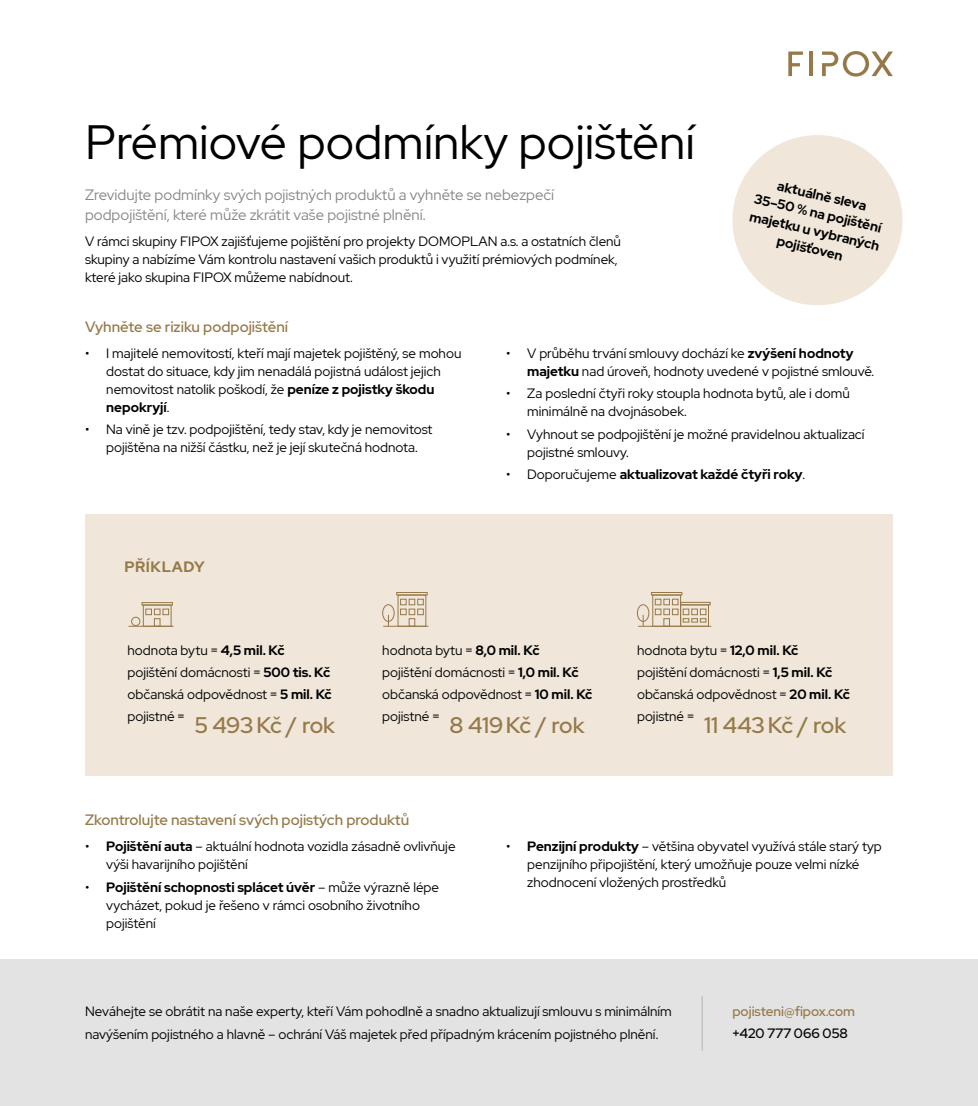
<style>
.page{position:relative;width:978px;height:1106px;background:#fff}
.page>*{position:absolute;margin:0;border:0;box-sizing:border-box;transform-origin:0 0}
.t1{font:48px "Red Hat Display";color:#000}
.t2{font:500 22.5px "Red Hat Display";color:#957949}
.t3{font:15px/19.5px "Red Hat Display";color:#878787}
.t4{font:500 15px "Red Hat Display";color:#957949}
.t5{font:700 15px "Red Hat Display";letter-spacing:.04em;color:#957949}
.t6{font:13.5px/18px "Red Hat Display";color:#000}
.t7{font:700 13.5px/18px "Red Hat Display";color:#000;text-align:center}
.t8{font:500 13.5px "Red Hat Display";color:#957949}
.t9{font:500 13.5px "Red Hat Display";color:#000}
.s1{font-weight:700}
.s2{font-weight:400}
</style>
<div class="page">
<svg style="left:732px;top:135px;width:171px;height:170px"></svg>
<div style="left:0;top:959px;width:978px;height:147px;background:#e3e3e3"></div>
<hr style="left:702px;top:996px;width:1px;height:54px;background:#b3b2b2">
<svg style="left:788px;top:52px;width:15px;height:24px"></svg>
<hr style="left:809px;top:52px;width:4px;height:24px;background:#957949">
<svg style="left:822px;top:51px;width:71px;height:26px"></svg>
<div style="left:85px;top:514px;width:808px;height:261px;background:#f0e7da"></div>
<div style="left:143px;top:604px;width:28px;height:22px;border:1px solid #957949"></div>
<hr style="left:129px;top:626px;width:45px;height:1px;background:#957949">
<div style="left:142px;top:602px;width:31px;height:3px;border:1px solid #957949"></div>
<div style="left:145px;top:608px;width:7px;height:7px;border:1px solid #957949"></div>
<div style="left:154px;top:608px;width:6px;height:7px;border:1px solid #957949"></div>
<div style="left:154px;top:618px;width:6px;height:8px;border:1px solid #957949"></div>
<div style="left:163px;top:608px;width:6px;height:7px;border:1px solid #957949"></div>
<div style="left:398px;top:594px;width:28px;height:32px;border:1px solid #957949"></div>
<hr style="left:383px;top:626px;width:45px;height:1px;background:#957949">
<div style="left:396px;top:592px;width:32px;height:3px;border:1px solid #957949"></div>
<div style="left:382px;top:604px;width:13px;height:18px;border:1px solid #957949;border-radius:50%"></div>
<div style="left:400px;top:599px;width:7px;height:6px;border:1px solid #957949"></div>
<div style="left:400px;top:608px;width:7px;height:7px;border:1px solid #957949"></div>
<svg style="left:409px;top:599px;width:6px;height:6px"></svg>
<div style="left:409px;top:608px;width:6px;height:7px;border:1px solid #957949"></div>
<div style="left:409px;top:618px;width:6px;height:8px;border:1px solid #957949"></div>
<div style="left:417px;top:599px;width:7px;height:6px;border:1px solid #957949"></div>
<div style="left:417px;top:608px;width:7px;height:7px;border:1px solid #957949"></div>
<div style="left:652px;top:594px;width:29px;height:32px;border:1px solid #957949"></div>
<div style="left:680px;top:604px;width:29px;height:22px;border:1px solid #957949"></div>
<hr style="left:638px;top:626px;width:73px;height:1px;background:#957949">
<div style="left:651px;top:592px;width:31px;height:3px;border:1px solid #957949"></div>
<div style="left:680px;top:602px;width:31px;height:3px;border:1px solid #957949"></div>
<div style="left:637px;top:604px;width:12px;height:18px;border:1px solid #957949;border-radius:50%"></div>
<svg style="left:655px;top:599px;width:6px;height:6px"></svg>
<div style="left:655px;top:608px;width:6px;height:7px;border:1px solid #957949"></div>
<div style="left:683px;top:608px;width:6px;height:7px;border:1px solid #957949"></div>
<div style="left:663px;top:599px;width:7px;height:6px;border:1px solid #957949"></div>
<div style="left:663px;top:608px;width:7px;height:7px;border:1px solid #957949"></div>
<div style="left:691px;top:608px;width:7px;height:7px;border:1px solid #957949"></div>
<div style="left:663px;top:618px;width:7px;height:8px;border:1px solid #957949"></div>
<svg style="left:672px;top:599px;width:6px;height:6px"></svg>
<div style="left:672px;top:608px;width:6px;height:7px;border:1px solid #957949"></div>
<div style="left:700px;top:608px;width:6px;height:7px;border:1px solid #957949"></div>
<svg style="left:683px;top:618px;width:23px;height:4px"></svg>
<div style="left:131px;top:617px;width:9px;height:9px;border:1px solid #957949;border-radius:50%"></div>
<h1 class="t1" style="left:85px;top:111px;width:612px">Prémiové podmínky pojištění</h1>
<p class="t3" style="left:85px;top:185px;width:471px">Zrevidujte podmínky svých pojistných produktů a vyhněte se nebezpečí podpojištění, které může zkrátit vaše pojistné plnění.</p>
<p class="t6" style="left:85px;top:232px;width:537px">V rámci skupiny FIPOX zajišťujeme pojištění pro projekty DOMOPLAN a.s. a ostatních členů skupiny a nabízíme Vám kontrolu nastavení vašich produktů i využití prémiových podmínek, které jako skupina FIPOX můžeme nabídnout.</p>
<p class="t4" style="left:85px;top:316px;width:205px">Vyhněte se riziku podpojištění</p>
<p class="t6" style="left:106px;top:344px;width:357px;text-indent:-21px">• I majitelé nemovitostí, kteří mají majetek pojištěný, se mohou dostat do situace, kdy jim nenadálá pojistná událost jejich nemovitost natolik poškodí, že <span class="s1">peníze z pojistky škodu nepokryjí</span>.</p>
<p class="t6" style="left:85px;top:420px;width:349px;text-align:center">• Na vině je tzv. podpojištění, tedy stav, kdy je nemovitost pojištěna na nižší částku, než je její skutečná hodnota.</p>
<p class="t7" style="left:760px;top:172px;width:134px;rotate:13deg">aktuálně sleva<br>35–50 % na pojištění majetku u vybraných pojišťoven</p>
<p class="t6" style="left:527px;top:344px;width:348px;text-indent:-21px">• V průběhu trvání smlouvy dochází ke <span class="s1">zvýšení hodnoty majetku</span> nad úroveň, hodnoty uvedené v pojistné smlouvě.</p>
<p class="t6" style="left:527px;top:384px;width:324px;text-indent:-21px">• Za poslední čtyři roky stoupla hodnota bytů, ale i domů minimálně na dvojnásobek.</p>
<p class="t6" style="left:527px;top:424px;width:339px;text-indent:-21px">• Vyhnout se podpojištění je možné pravidelnou aktualizací pojistné smlouvy.</p>
<p class="t7" style="left:506px;top:465px;width:301px"><span class="s2">• Doporučujeme</span> aktualizovat každé čtyři roky<span class="s2">.</span></p>
<p class="t5" style="left:124px;top:556px;width:82px">Příklady</p>
<p class="t6" style="left:128px;top:638px;width:206px;line-height:22.2px">hodnota bytu = <span class="s1">4,5 mil. Kč </span>pojištění domácnosti = <span class="s1">500 tis. Kč </span>občanská odpovědnost = <span class="s1">5 mil. Kč </span>pojistné =</p>
<h2 class="t2" style="left:195px;top:710px;width:142px">5 493Kč / rok</h2>
<p class="t6" style="left:382px;top:638px;width:212px;line-height:22.2px">hodnota bytu = <span class="s1">8,0 mil. Kč </span>pojištění domácnosti = <span class="s1">1,0 mil. Kč </span>občanská odpovědnost = <span class="s1">10 mil. Kč </span>pojistné =</p>
<h2 class="t2" style="left:449px;top:710px;width:137px">8 419Kč / rok</h2>
<p class="t6" style="left:637px;top:638px;width:215px;line-height:22.2px">hodnota bytu = <span class="s1">12,0 mil. Kč </span>pojištění domácnosti = <span class="s1">1,5 mil. Kč </span>občanská odpovědnost = <span class="s1">20 mil. Kč </span>pojistné =</p>
<h2 class="t2" style="left:704px;top:710px;width:144px">11 443Kč / rok</h2>
<p class="t4" style="left:85px;top:810px;width:326px">Zkontrolujte nastavení svých pojistých produktů</p>
<p class="t6" style="left:106px;top:837px;width:351px;text-indent:-21px">• <span class="s1">Pojištění auta</span> – aktuální hodnota vozidla zásadně ovlivňuje výši havarijního pojištění</p>
<p class="t6" style="left:106px;top:877px;width:334px;text-indent:-21px">• <span class="s1">Pojištění schopnosti splácet úvěr</span> – může výrazně lépe vycházet, pokud je řešeno v rámci osobního životního pojištění</p>
<p class="t6" style="left:527px;top:837px;width:356px;text-indent:-21px">• <span class="s1">Penzijní produkty</span> – většina obyvatel využívá stále starý typ penzijního připojištění, který umožňuje pouze velmi nízké zhodnocení vložených prostředků</p>
<p class="t6" style="left:85px;top:999px;width:588px;line-height:22.5px">Neváhejte se obrátit na naše experty, kteří Vám pohodlně a snadno aktualizují smlouvu s minimálním navýšením pojistného a hlavně – ochrání Váš majetek před případným krácením pojistného plnění.</p>
<p class="t8" style="left:732px;top:1002px;width:124px">pojisteni@fipox.com</p>
<p class="t9" style="left:732px;top:1024px;width:117px">+420 777 066 058</p>
</div>
